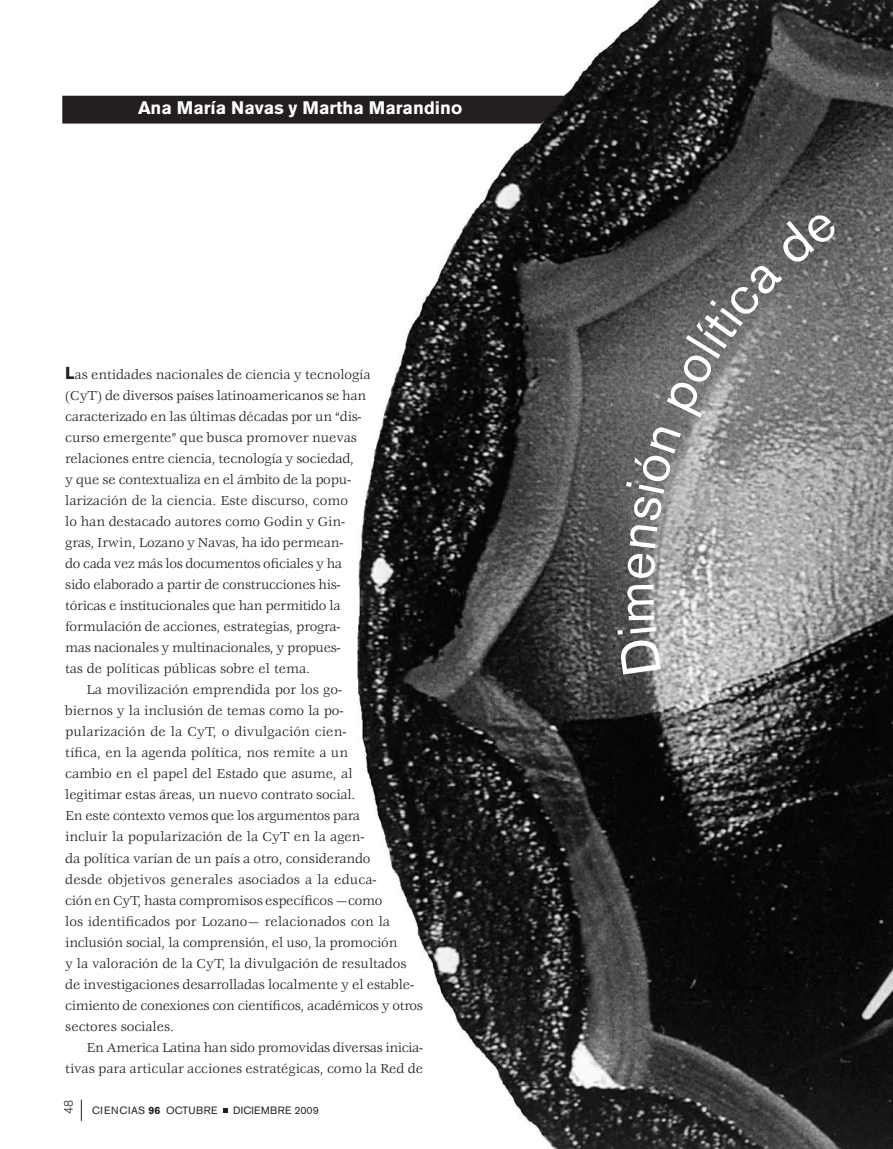
<style>
.page{position:relative;width:893px;height:1149px;background:#fff}
.page>*{position:absolute;margin:0;border:0;box-sizing:border-box;transform-origin:0 0}
.t1{font:700 18px "Akzidenz Grotesk BE";color:#fff}
.t2{font:14.25px "Veljovic";letter-spacing:-.01em;color:#231f20}
.t3{font:14.25px "Veljovic";letter-spacing:.01em;color:#231f20}
.t4{font:300 12px "Akzidenz Grotesk BE";color:#231f20}
.t5{font:10.5px "Akzidenz Grotesk BE";letter-spacing:.04em;color:#231f20}
.t6{font:10.5px "Akzidenz Grotesk BE";letter-spacing:.02em;color:#231f20}
.s1{font-family:"Akzidenz Grotesk BE";font-weight:700;font-size:17.25px}
.s2{font-weight:700}
</style>
<div class="page">
<svg style="left:81px;top:1099px;width:1px;height:21px"></svg>
<svg style="left:223px;top:1108px;width:4px;height:4px"></svg>
<img style="left:342px;top:0;width:551px;height:1148px">
<div style="left:62px;top:96px;width:505px;height:27px;background:#231f20"></div>
<svg style="left:617px;top:627px;width:44px;height:47px"></svg>
<svg style="left:627px;top:584px;width:27px;height:36px"></svg>
<svg style="left:626px;top:427px;width:55px;height:151px;background:#989898"></svg>
<svg style="left:667px;top:214px;width:169px;height:203px;background:#7a7a7a"></svg>
<p class="t1" style="left:138px;top:102px;width:325px">Ana María Navas y Martha Marandino</p>
<p class="t2" style="left:65px;top:369px;width:307px"><span class="s1">L</span>as entidades nacionales de ciencia y tecnología</p>
<p class="t2" style="left:65px;top:390px;width:302px">(CyT) de diversos países latinoamericanos se han</p>
<p class="t2" style="left:65px;top:411px;width:298px">caracterizado en las últimas décadas por un “dis-</p>
<p class="t2" style="left:65px;top:432px;width:293px">cur so emergente” que busca promover nuevas</p>
<p class="t2" style="left:65px;top:453px;width:290px">re la cio nes entre ciencia, tecnología y sociedad,</p>
<p class="t2" style="left:65px;top:474px;width:287px">y que se contextualiza en el ámbito de la popu-</p>
<p class="t2" style="left:65px;top:495px;width:284px">larización de la ciencia. Este discurso, como</p>
<p class="t2" style="left:65px;top:516px;width:281px">lo han destacado autores como Godin y Gin-</p>
<p class="t2" style="left:65px;top:537px;width:280px">gras, Irwin, Lozano y Navas, ha ido permean-</p>
<p class="t2" style="left:65px;top:558px;width:278px">do cada vez más los documentos oficiales y ha</p>
<p class="t2" style="left:65px;top:579px;width:277px">sido elaborado a partir de construcciones his-</p>
<p class="t2" style="left:65px;top:600px;width:277px">tó ricas e institucionales que han permi tido la</p>
<p class="t2" style="left:65px;top:621px;width:277px">formulación de acciones, estrategias, pro gra-</p>
<p class="t2" style="left:65px;top:642px;width:277px">mas nacionales y multinacionales, y pro pues-</p>
<p class="t2" style="left:65px;top:663px;width:246px">tas de políticas públicas sobre el tema.</p>
<p class="t2" style="left:87px;top:684px;width:257px">La movilización emprendida por los go-</p>
<p class="t2" style="left:65px;top:705px;width:280px">bier nos y la inclusión de temas como la po-</p>
<p class="t3" style="left:65px;top:726px;width:283px">pu la ri zación de la CyT, o divulgación cien-</p>
<p class="t2" style="left:65px;top:747px;width:284px">tífica, en la agenda política, nos remite a un</p>
<p class="t2" style="left:65px;top:768px;width:289px">cambio en el papel del Estado que asume, al</p>
<p class="t2" style="left:65px;top:789px;width:292px">le giti mar estas áreas, un nuevo contrato social.</p>
<p class="t2" style="left:65px;top:810px;width:296px">En este contexto vemos que los argumentos para</p>
<p class="t2" style="left:65px;top:831px;width:301px">incluir la popularización de la CyT en la agen-</p>
<p class="t2" style="left:65px;top:852px;width:307px">da política varían de un país a otro, considerando</p>
<p class="t3" style="left:65px;top:873px;width:313px">desde objetivos generales asociados a la educa-</p>
<p class="t2" style="left:65px;top:894px;width:319px">ción en CyT, hasta compromisos específicos —como</p>
<p class="t2" style="left:65px;top:915px;width:326px">los identificados por Lozano— relacionados con la</p>
<p class="t2" style="left:65px;top:936px;width:334px">inclusión social, la comprensión, el uso, la promoción</p>
<p class="t2" style="left:65px;top:957px;width:343px">y la valoración de la CyT, la divulgación de resultados</p>
<p class="t2" style="left:65px;top:978px;width:350px">de investigaciones desarrolladas localmente y el esta ble-</p>
<p class="t2" style="left:65px;top:999px;width:359px">ci miento de conexiones con científicos, académicos y otros</p>
<p class="t2" style="left:65px;top:1020px;width:110px">sectores sociales.</p>
<p class="t2" style="left:87px;top:1041px;width:338px">En America Latina han sido promovidas diversas inicia-</p>
<p class="t2" style="left:65px;top:1062px;width:359px">tivas para articular acciones estratégicas, como la Red de</p>
<p class="t4" style="left:64px;top:1113px;width:16px;rotate:-90deg">48</p>
<p class="t5" style="left:92px;top:1106px;width:127px">CIENCIAS <span class="s2">96</span> OCTUBRE</p>
<p class="t6" style="left:233px;top:1106px;width:87px">DICIEMBRE 2009</p>
</div>
